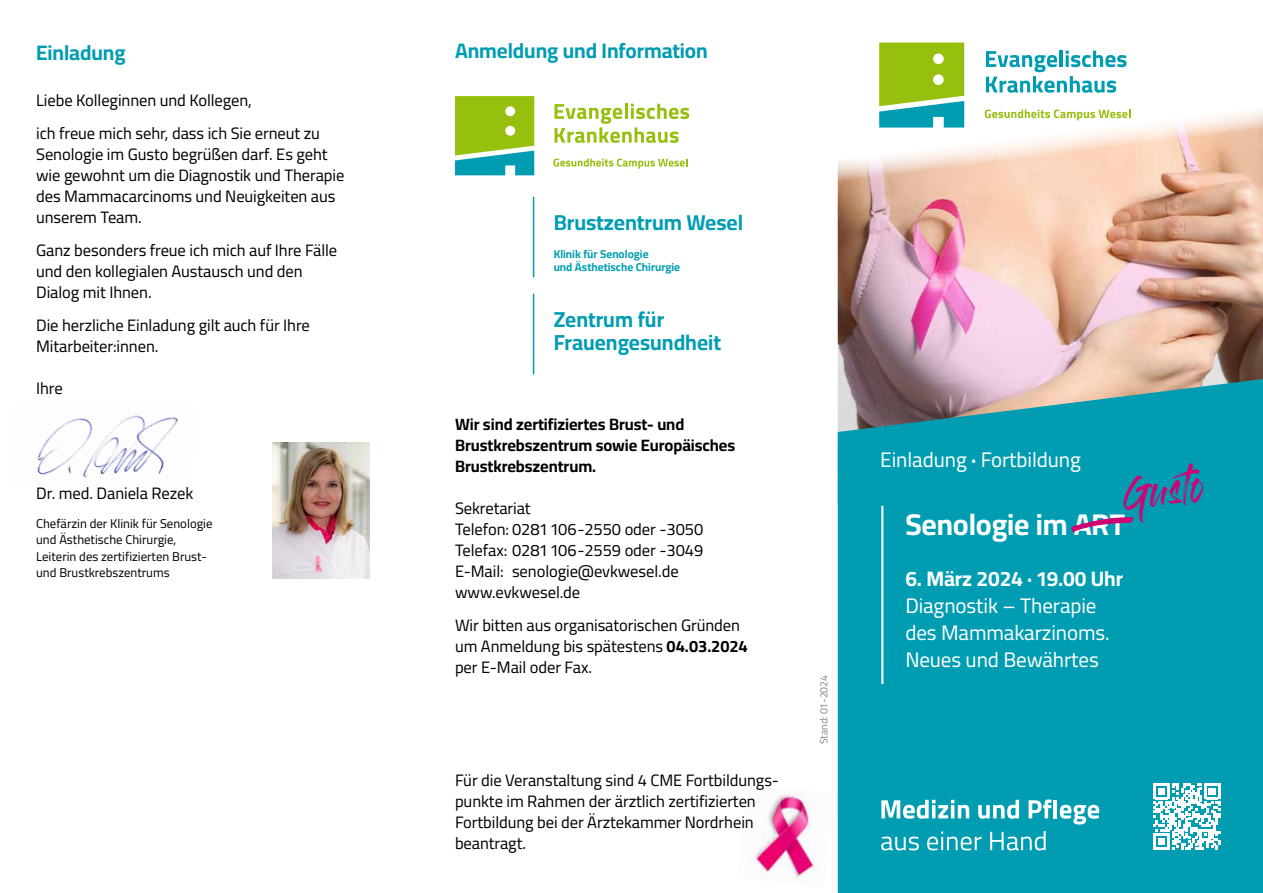
<style>
.page{position:relative;width:1263px;height:893px;background:#fff}
.page>*{position:absolute;margin:0;border:0;box-sizing:border-box;transform-origin:0 0}
.t1{font:32.4px "Gloss And Bloom";color:#d30073;scale:.9 1}
.t2{font:700 30px "Cairo";letter-spacing:-.005em;color:#fff}
.t3{font:700 21.75px/23.2px "Cairo";color:#009db2}
.t4{font:700 21.6px "Cairo";letter-spacing:-.005em;color:#009db2}
.t5{font:21px/27px "Cairo";letter-spacing:-.005em;color:#fff}
.t6{font:700 21px "Cairo";letter-spacing:-.005em;color:#009db2}
.t7{font:700 21px "Cairo";letter-spacing:-.005em;color:#fff}
.t8{font:16.5px/21px "Cairo";letter-spacing:-.005em;color:#000}
.t9{font:700 16.5px/21px "Cairo";letter-spacing:-.005em;color:#000}
.t10{font:12.75px/16.5px "Cairo";color:#000}
.t11{font:700 11.4px/13.6px "Cairo";color:#009db2}
.t12{font:10.5px "Cairo";letter-spacing:-.005em;color:#87888a}
.s1{font-weight:700}
</style>
<div class="page">
<img style="left:37px;top:415px;width:142px;height:63px">
<img style="left:838px;top:185px;width:425px;height:194px">
<div style="left:838px;top:379px;width:425px;height:514px;background:#009db2"></div>
<img style="left:750px;top:791px;width:68px;height:88px">
<svg style="left:837px;top:47px;width:426px;height:138px"></svg>
<img style="left:272px;top:442px;width:98px;height:136px">
<hr style="left:533px;top:197px;width:1px;height:80px;background:#009db2">
<hr style="left:533px;top:294px;width:1px;height:80px;background:#009db2">
<svg style="left:455px;top:96px;width:79px;height:79px"></svg>
<svg style="left:554px;top:104px;width:135px;height:39px"></svg>
<svg style="left:553px;top:159px;width:134px;height:10px"></svg>
<hr style="left:881px;top:506px;width:2px;height:178px;background:#fff">
<svg style="left:879px;top:43px;width:85px;height:85px"></svg>
<svg style="left:986px;top:51px;width:140px;height:42px"></svg>
<svg style="left:985px;top:110px;width:145px;height:10px"></svg>
<svg style="left:881px;top:800px;width:88px;height:19px"></svg>
<svg style="left:978px;top:800px;width:41px;height:19px"></svg>
<svg style="left:1028px;top:799px;width:23px;height:19px"></svg>
<hr style="left:1053px;top:800px;width:4px;height:18px;background:#fff">
<svg style="left:1060px;top:805px;width:39px;height:19px"></svg>
<svg style="left:881px;top:837px;width:38px;height:13px"></svg>
<svg style="left:927px;top:831px;width:54px;height:19px"></svg>
<svg style="left:990px;top:831px;width:56px;height:19px"></svg>
<svg style="left:1153px;top:783px;width:67px;height:67px"></svg>
<svg style="left:1067px;top:515px;width:68px;height:20px"></svg>
<p class="t6" style="left:36px;top:37px;width:91px">Einladung</p>
<p class="t8" style="left:36px;top:84px;width:285px;line-height:33px">Liebe Kolleginnen und Kollegen,<br>ich freue mich sehr, dass ich Sie erneut zu</p>
<p class="t8" style="left:36px;top:144px;width:310px">Senologie im Gusto begrüßen darf. Es geht wie gewohnt um die Diagnostik und Therapie des Mammacarcinoms und Neuigkeiten aus unserem Team.</p>
<p class="t8" style="left:36px;top:240px;width:303px">Ganz besonders freue ich mich auf Ihre Fälle und den kollegialen Austausch und den<br>Dialog mit Ihnen.</p>
<p class="t8" style="left:36px;top:315px;width:275px">Die herzliche Einladung gilt auch für Ihre<br>Mitarbeiter:innen.</p>
<p class="t8" style="left:36px;top:378px;width:28px">Ihre</p>
<p class="t8" style="left:36px;top:483px;width:159px">Dr. med. Daniela Rezek</p>
<p class="t10" style="left:36px;top:515px;width:178px">Chefärzin der Klinik für Senologie und Ästhetische Chirurgie,<br>Leiterin des zertifizierten Brust&shy;und Brustkrebszentrums</p>
<p class="t6" style="left:455px;top:35px;width:254px">Anmeldung und Information</p>
<h3 class="t4" style="left:554px;top:207px;width:191px">Brustzentrum Wesel</h3>
<p class="t11" style="left:554px;top:247px;width:128px">Klinik für Senologie<br>und Ästhetische Chirurgie</p>
<h3 class="t3" style="left:554px;top:308px;width:169px">Zentrum für<br>Frauengesundheit</h3>
<p class="t9" style="left:455px;top:414px;width:282px">Wir sind zertifiziertes Brust- und<br>Brustkrebszentrum sowie Europäisches<br>Brustkrebszentrum.</p>
<p class="t8" style="left:455px;top:498px;width:250px">Sekretariat<br>Telefon: 0281 106-2550 oder -3050<br>Telefax: 0281 106-2559 oder -3049<br>E-Mail: senologie@evkwesel.de www.evkwesel.de</p>
<p class="t8" style="left:455px;top:615px;width:294px">Wir bitten aus organisatorischen Gründen um Anmeldung bis spätestens <span class="s1">04.03.2024 </span>per E-Mail oder Fax.</p>
<p class="t8" style="left:455px;top:770px;width:325px">Für die Veranstaltung sind 4 CME Fortbildungs&shy;punkte im Rahmen der ärztlich zertifizierten Fortbildung bei der Ärztekammer Nordrhein beantragt.</p>
<p class="t12" style="left:816px;top:744px;width:71px;rotate:-90deg">Stand: 01-2024</p>
<p class="t5" style="left:880px;top:446px;width:202px">Einladung <span class="s1">·</span> Fortbildung</p>
<h1 class="t1" style="left:1120px;top:481px;width:92px;rotate:-8deg">Gusto</h1>
<h2 class="t2" style="left:905px;top:502px;width:221px">Senologie im ART</h2>
<p class="t7" style="left:905px;top:563px;width:219px">6. März 2024 · 19.00 Uhr</p>
<p class="t5" style="left:905px;top:592px;width:206px">Diagnostik – Therapie des Mammakarzinoms.<br>Neues und Bewährtes</p>
</div>
